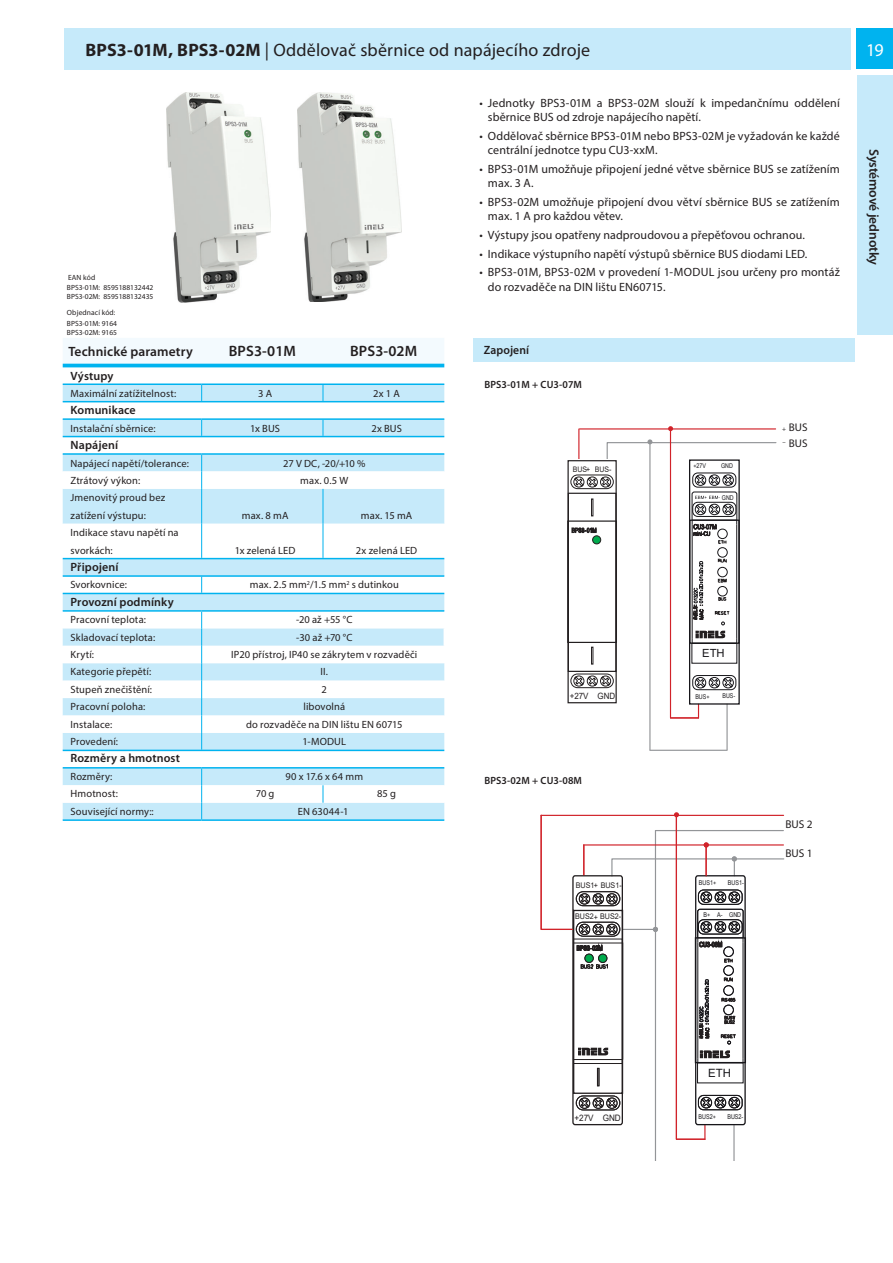
<style>
.page{position:relative;width:893px;height:1263px;background:#fff}
.page>*{position:absolute;margin:0;border:0;box-sizing:border-box;transform-origin:0 0}
.t1{font:18px "Myriad Pro";letter-spacing:.01em;color:#231f20}
.t2{font:18px "Myriad Pro";color:#fff}
.t3{font:600 15px "Myriad Pro";letter-spacing:.01em;color:#231f20}
.t4{font:600 13.5px "Myriad Pro";color:#231f20}
.t5{font:12px/14.4px "Myriad Pro";letter-spacing:.005em;color:#231f20}
.t6{font:600 12px "Myriad Pro";letter-spacing:.01em;color:#231f20}
.t7{font:11.4px "Myriad Pro";color:#231f20}
.t8{font:11.4px "Arial";color:#17161a}
.t9{font:11.25px "Arial";color:#171619}
.t10{font:11.1px/15.3px "Myriad Pro";color:#231f20;text-align:center}
.t11{font:10.5px/17.4px "Myriad Pro";letter-spacing:.01em;color:#231f20}
.t12{font:600 10.5px "Myriad Pro";letter-spacing:.01em;color:#231f20}
.t13{font:8.85px "Arial";color:#231f20;scale:.92 1}
.t14{font:8.7px "Arial";color:#231f20;scale:.92 1}
.t15{font:7.8px "Arial";color:#231f20;scale:.92 1}
.t16{font:7.65px "Arial";color:#231f20;scale:.92 1}
.t17{font:7.5px/9px "Myriad Pro";color:#231f20}
.t18{font:6.6px "Arial Narrow";color:#17161a}
.t19{font:6.6px "Arial Narrow";color:#171619}
.t20{font:6.6px "Myriad Pro";color:#231f20}
.s1{font-weight:700}
.s2{font-size:6.6px}
</style>
<div class="page">
<div style="left:64px;top:28px;width:786px;height:41px;background:#c6eafa"></div>
<div style="left:857px;top:28px;width:36px;height:41px;background:#00b3ef"></div>
<div style="left:857px;top:75px;width:36px;height:260px;background:#c6eafa"></div>
<img style="left:167px;top:92px;width:104px;height:210px">
<img style="left:298px;top:92px;width:103px;height:210px">
<div style="left:63px;top:803px;width:381px;height:16px;background:#c6eafa"></div>
<svg style="left:63px;top:402px;width:381px;height:401px"></svg>
<svg style="left:63px;top:338px;width:381px;height:63px"></svg>
<hr style="left:323px;top:383px;width:121px;height:2px;background:#00b3ef">
<hr style="left:63px;top:401px;width:381px;height:1px;background:#00b3ef">
<hr style="left:63px;top:418px;width:139px;height:2px;background:#00b3ef">
<svg style="left:201px;top:420px;width:1px;height:16px"></svg>
<hr style="left:202px;top:418px;width:121px;height:2px;background:#00b3ef">
<svg style="left:323px;top:420px;width:1px;height:16px"></svg>
<hr style="left:323px;top:418px;width:121px;height:2px;background:#00b3ef">
<hr style="left:63px;top:436px;width:381px;height:1px;background:#00b3ef">
<hr style="left:63px;top:453px;width:139px;height:2px;background:#00b3ef">
<hr style="left:202px;top:453px;width:242px;height:2px;background:#00b3ef">
<svg style="left:201px;top:455px;width:1px;height:34px"></svg>
<hr style="left:201px;top:489px;width:1px;height:35px;background:#00b3ef">
<hr style="left:323px;top:489px;width:1px;height:35px;background:#00b3ef">
<hr style="left:201px;top:524px;width:1px;height:34px;background:#00b3ef">
<hr style="left:323px;top:524px;width:1px;height:34px;background:#00b3ef">
<hr style="left:63px;top:558px;width:381px;height:1px;background:#00b3ef">
<hr style="left:63px;top:575px;width:381px;height:2px;background:#00b3ef">
<hr style="left:63px;top:593px;width:381px;height:1px;background:#00b3ef">
<hr style="left:63px;top:610px;width:139px;height:2px;background:#00b3ef">
<hr style="left:202px;top:610px;width:242px;height:2px;background:#00b3ef">
<svg style="left:201px;top:612px;width:1px;height:138px"></svg>
<hr style="left:63px;top:750px;width:381px;height:1px;background:#00b3ef">
<hr style="left:63px;top:767px;width:139px;height:1px;background:#00b3ef">
<hr style="left:202px;top:767px;width:242px;height:1px;background:#00b3ef">
<hr style="left:63px;top:819px;width:139px;height:2px;background:#00b3ef">
<svg style="left:201px;top:768px;width:1px;height:51px"></svg>
<hr style="left:202px;top:819px;width:242px;height:2px;background:#00b3ef">
<svg style="left:323px;top:785px;width:1px;height:18px"></svg>
<svg style="left:201px;top:577px;width:1px;height:16px"></svg>
<hr style="left:63px;top:364px;width:381px;height:3px;background:#00b3ef">
<div style="left:473px;top:338px;width:382px;height:23px;background:#c6eafa"></div>
<hr style="left:733px;top:1125px;width:2px;height:35px;background:#939598">
<hr style="left:655px;top:930px;width:1px;height:230px;background:#939598">
<svg style="left:540px;top:812px;width:245px;height:328px"></svg>
<hr style="left:726px;top:704px;width:2px;height:46px;background:#939598">
<hr style="left:649px;top:443px;width:1px;height:307px;background:#939598">
<hr style="left:650px;top:750px;width:77px;height:1px;background:#939598">
<hr style="left:578px;top:429px;width:1px;height:31px;background:#d1232a">
<hr style="left:580px;top:428px;width:196px;height:1px;background:#d1232a">
<svg style="left:668px;top:426px;width:5px;height:5px"></svg>
<hr style="left:670px;top:428px;width:1px;height:290px;background:#d1232a">
<div style="left:567px;top:520px;width:50px;height:123px;border:1px solid #231f20"></div>
<svg style="left:568px;top:439px;width:209px;height:279px"></svg>
<h1 class="t1" style="left:85px;top:43px;width:506px"><span class="s1">BPS3-01M, BPS3-02M</span> | Oddělovač sběrnice od napájecího zdroje</h1>
<p class="t17" style="left:68px;top:273px;width:29px">EAN kód</p>
<p class="t17" style="left:67px;top:283px;width:88px">BPS3-01M: 8595188132442<br>BPS3-02M: 8595188132435</p>
<p class="t17" style="left:67px;top:307px;width:52px;line-height:11.1px">Objednací kód:<br>BPS3-01M: 9164</p>
<p class="t17" style="left:67px;top:328px;width:52px">BPS3-02M: 9165</p>
<p class="t5" style="left:488px;top:97px;width:353px;text-indent:-9px">• Jednotky BPS3-01M a BPS3-02M slouží k impedančnímu oddělení sběrnice BUS od zdroje napájecího napětí.</p>
<p class="t5" style="left:488px;top:130px;width:353px;text-indent:-9px">• Oddělovač sběrnice BPS3-01M nebo BPS3-02M je vyžadován ke každé centrální jednotce typu CU3-xxM.</p>
<p class="t5" style="left:488px;top:163px;width:353px;text-indent:-9px">• BPS3-01M umožňuje připojení jedné větve sběrnice BUS se zatížením max. 3 A.</p>
<p class="t5" style="left:488px;top:196px;width:353px;text-indent:-9px">• BPS3-02M umožňuje připojení dvou větví sběrnice BUS se zatížením max. 1 A pro každou větev.</p>
<p class="t5" style="left:479px;top:229px;width:327px">• Výstupy jsou opatřeny nadproudovou a přepěťovou ochranou.</p>
<p class="t5" style="left:479px;top:248px;width:329px">• Indikace výstupního napětí výstupů sběrnice BUS diodami LED.</p>
<p class="t5" style="left:488px;top:266px;width:353px;text-indent:-9px">• BPS3-01M, BPS3-02M v provedení 1-MODUL jsou určeny pro montáž do rozvaděče na DIN lištu EN60715.</p>
<p class="t4" style="left:68px;top:346px;width:126px">Technické parametry</p>
<p class="t6" style="left:484px;top:345px;width:47px">Zapojení</p>
<h2 class="t3" style="left:229px;top:346px;width:69px">BPS3-01M</h2>
<h2 class="t3" style="left:350px;top:346px;width:69px">BPS3-02M</h2>
<p class="t6" style="left:71px;top:371px;width:44px">Výstupy</p>
<p class="t11" style="left:71px;top:386px;width:107px">Maximální zatížitelnost:</p>
<p class="t6" style="left:71px;top:406px;width:67px">Komunikace</p>
<p class="t11" style="left:71px;top:421px;width:87px">Instalační sběrnice:</p>
<p class="t6" style="left:71px;top:441px;width:49px">Napájení</p>
<p class="t11" style="left:71px;top:455px;width:120px">Napájecí napětí/tolerance:<br>Ztrátový výkon:<br>Jmenovitý proud bez zatížení výstupu:<br>Indikace stavu napětí na svorkách:</p>
<p class="t6" style="left:71px;top:562px;width:50px">Připojení</p>
<p class="t11" style="left:71px;top:577px;width:58px">Svorkovnice:</p>
<p class="t6" style="left:71px;top:597px;width:105px">Provozní podmínky</p>
<p class="t11" style="left:71px;top:612px;width:86px">Pracovní teplota:<br>Skladovací teplota:<br>Krytí:<br>Kategorie přepětí:<br>Stupeň znečištění:<br>Pracovní poloha:<br>Instalace:<br>Provedení:</p>
<p class="t6" style="left:71px;top:754px;width:111px">Rozměry a hmotnost</p>
<p class="t11" style="left:71px;top:769px;width:85px">Rozměry:<br>Hmotnost:<br>Související normy::</p>
<p class="t11" style="left:258px;top:386px;width:16px">3 A</p>
<p class="t11" style="left:373px;top:386px;width:28px">2x 1 A</p>
<p class="t11" style="left:250px;top:421px;width:31px">1x BUS</p>
<p class="t11" style="left:371px;top:421px;width:32px">2x BUS</p>
<p class="t11" style="left:283px;top:455px;width:84px;text-align:center">27 V DC, -20/+10 % max. 0.5 W</p>
<p class="t11" style="left:242px;top:508px;width:48px">max. 8 mA</p>
<p class="t11" style="left:361px;top:508px;width:53px">max. 15 mA</p>
<p class="t11" style="left:235px;top:542px;width:62px">1x zelená LED</p>
<p class="t11" style="left:356px;top:542px;width:63px">2x zelená LED</p>
<p class="t11" style="left:250px;top:577px;width:151px">max. 2.5 mm<sup>2</sup>/1.5 mm<sup>2</sup> s dutinkou</p>
<p class="t11" style="left:231px;top:612px;width:188px;text-align:center">-20 až +55 °C<br>-30 až +70 °C<br>IP20 přístroj, IP40 se zákrytem v rozvaděči<br>II.<br>2<br>libovolná<br>do rozvaděče na DIN lištu EN 60715<br>1-MODUL</p>
<p class="t11" style="left:286px;top:769px;width:79px">90 x 17.6 x 64 mm</p>
<p class="t11" style="left:256px;top:786px;width:20px">70 g</p>
<p class="t11" style="left:377px;top:786px;width:20px">85 g</p>
<p class="t11" style="left:298px;top:804px;width:52px">EN 63044-1</p>
<p class="t12" style="left:484px;top:381px;width:99px">BPS3-01M + CU3-07M</p>
<p class="t16" style="left:572px;top:464px;width:50px">BUS1 +BUS1-</p>
<p class="t16" style="left:573px;top:465px;width:43px">BUS +BUS-</p>
<p class="t16" style="left:586px;top:465px;width:11px">+B</p>
<p class="t14" style="left:570px;top:691px;width:51px">+27V GND</p>
<p class="t14" style="left:570px;top:692px;width:51px">+27V GND</p>
<p class="t12" style="left:484px;top:776px;width:99px">BPS3-02M + CU3-08M</p>
<p class="t15" style="left:576px;top:880px;width:51px">BUS1 BUS1-</p>
<p class="t15" style="left:575px;top:912px;width:51px">BUS2 BUS2-</p>
<p class="t15" style="left:594px;top:881px;width:6px">+</p>
<p class="t15" style="left:594px;top:912px;width:6px">+</p>
<p class="t19" style="left:693px;top:462px;width:14px">+27V</p>
<p class="t19" style="left:721px;top:462px;width:13px">GND</p>
<p class="t19" style="left:722px;top:494px;width:13px">GND</p>
<p class="t10" style="left:782px;top:421px;width:27px"><span class="s2">+</span> BUS<br>BUS</p>
<p class="t20" style="left:783px;top:439px;width:5px">–</p>
<p class="t9" style="left:702px;top:647px;width:24px">ETH</p>
<p class="t19" style="left:695px;top:692px;width:16px">BUS+</p>
<p class="t19" style="left:722px;top:692px;width:14px">BUS-</p>
<p class="t18" style="left:699px;top:879px;width:19px">BUS1+</p>
<p class="t18" style="left:728px;top:879px;width:18px">BUS1-</p>
<p class="t18" style="left:717px;top:911px;width:7px">A-</p>
<p class="t18" style="left:703px;top:911px;width:8px">B+</p>
<p class="t18" style="left:729px;top:911px;width:14px">GND</p>
<p class="t7" style="left:785px;top:819px;width:29px">BUS 2</p>
<p class="t7" style="left:785px;top:848px;width:29px">BUS 1</p>
<h1 class="t2" style="left:866px;top:43px;width:19px">19</h1>
<p class="t4" style="left:879px;top:149px;width:118px;rotate:90deg">Systémové jednotky</p>
<p class="t13" style="left:574px;top:1113px;width:52px">+27V GND</p>
<p class="t8" style="left:708px;top:1066px;width:24px">ETH</p>
<p class="t18" style="left:698px;top:1113px;width:19px">BUS2+</p>
<p class="t18" style="left:727px;top:1112px;width:18px">BUS2-</p>
</div>
